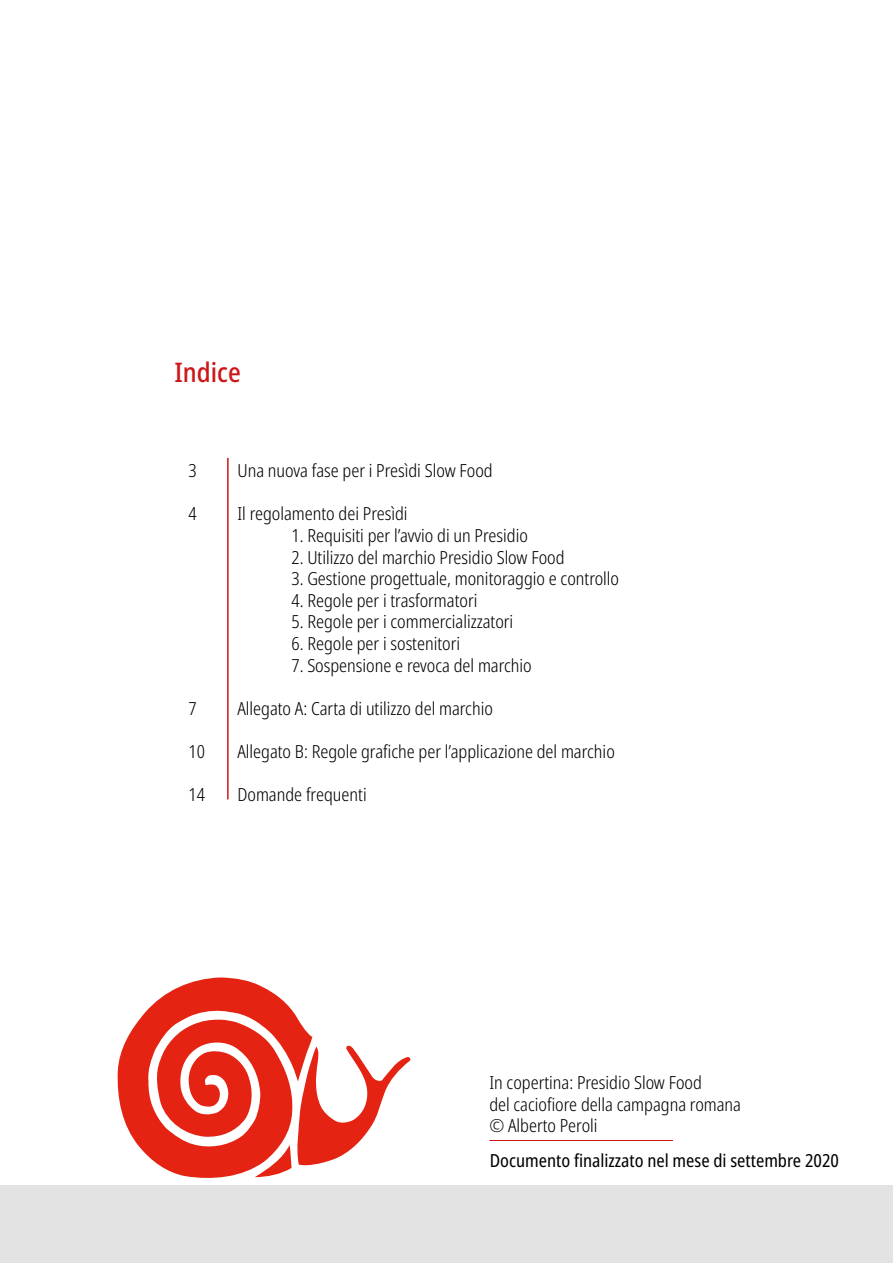
<style>
.page{position:relative;width:893px;height:1263px;background:#fff}
.page>*{position:absolute;margin:0;border:0;box-sizing:border-box;transform-origin:0 0}
.t1{font:500 condensed 27px "Noto Sans";color:#cd1719}
.t2{font:300 condensed 18px/21.6px "Noto Sans";color:#000}
.t3{font:condensed 18px "Noto Sans";color:#000}
</style>
<div class="page">
<hr style="left:227px;top:458px;width:2px;height:341px;background:#cd1719">
<hr style="left:489px;top:1140px;width:184px;height:1px;background:#cd1719">
<div style="left:0;top:1186px;width:893px;height:77px;background:#e3e3e3"></div>
<svg style="left:117px;top:977px;width:294px;height:201px"></svg>
<h1 class="t1" style="left:174px;top:353px;width:68px">Indice</h1>
<p class="t2" style="left:189px;top:460px;width:10px">3</p>
<p class="t2" style="left:189px;top:503px;width:10px">4</p>
<p class="t2" style="left:189px;top:698px;width:10px">7</p>
<p class="t2" style="left:189px;top:741px;width:18px">10</p>
<p class="t2" style="left:189px;top:784px;width:18px">14</p>
<p class="t2" style="left:237px;top:460px;width:257px">Una nuova fase per i Presìdi Slow Food</p>
<p class="t2" style="left:237px;top:503px;width:172px">Il regolamento dei Presìdi</p>
<p class="t2" style="left:291px;top:525px;width:238px">1. Requisiti per l’avvio di un Presidio</p>
<p class="t2" style="left:291px;top:547px;width:275px">2. Utilizzo del marchio Presidio Slow Food</p>
<p class="t2" style="left:291px;top:568px;width:329px">3. Gestione progettuale, monitoraggio e controllo</p>
<p class="t2" style="left:291px;top:590px;width:188px">4. Regole per i trasformatori</p>
<p class="t2" style="left:291px;top:611px;width:223px">5. Regole per i commercializzatori</p>
<p class="t2" style="left:291px;top:633px;width:170px">6. Regole per i sostenitori</p>
<p class="t2" style="left:291px;top:655px;width:242px">7. Sospensione e revoca del marchio</p>
<p class="t2" style="left:237px;top:698px;width:257px">Allegato A: Carta di utilizzo del marchio</p>
<p class="t2" style="left:237px;top:741px;width:379px">Allegato B: Regole grafiche per l’applicazione del marchio</p>
<p class="t2" style="left:237px;top:784px;width:131px">Domande frequenti</p>
<p class="t2" style="left:489px;top:1072px;width:253px">In copertina: Presidio Slow Food<br>del caciofiore della campagna romana © Alberto Peroli</p>
<p class="t3" style="left:490px;top:1148px;width:351px">Documento finalizzato nel mese di settembre 2020</p>
</div>
